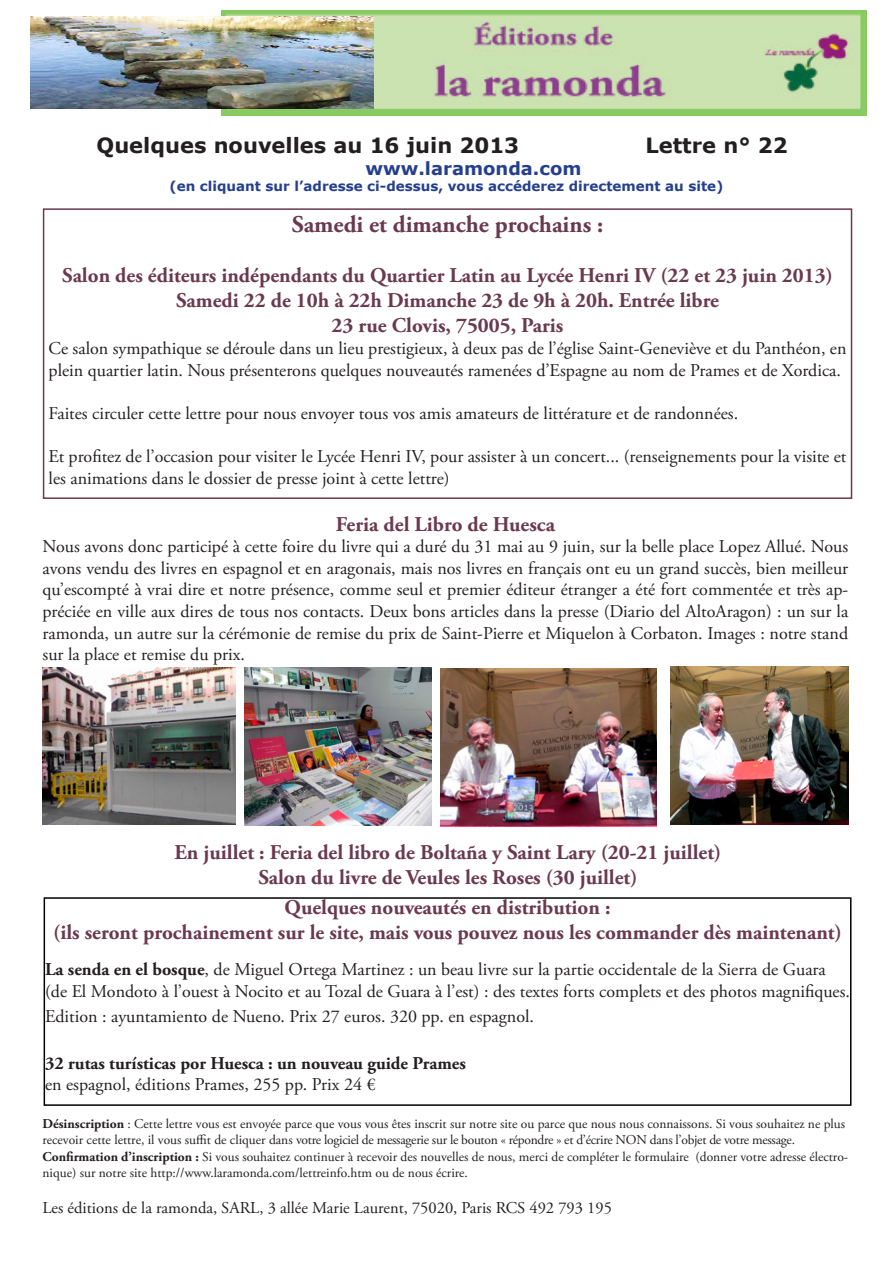
<style>
.page{position:relative;width:893px;height:1263px;background:#fff}
.page>*{position:absolute;margin:0;border:0;box-sizing:border-box;transform-origin:0 0}
.t1{font:700 24px "Adobe Garamond Pro";color:#6b394e}
.t2{font:700 21px/25.2px "Adobe Garamond Pro";color:#6b394e;text-align:center}
.t3{font:700 21px "Verdana";color:#231f20}
.t4{font:18px/21.6px "Adobe Garamond Pro";color:#231f20}
.t5{font:700 18px "Adobe Garamond Pro";color:#231f20}
.t6{font:700 18px "Verdana";color:#253f8e}
.t7{font:16.5px "Adobe Garamond Pro";color:#231f20}
.t8{font:13.5px/16.2px "Adobe Garamond Pro";color:#231f20}
.t9{font:700 13.5px "Verdana";color:#253f8e}
.s1{font-weight:700}
</style>
<div class="page">
<img style="left:222px;top:10px;width:644px;height:106px">
<img style="left:30px;top:17px;width:344px;height:91px">
<div style="left:44px;top:897px;width:807px;height:209px;border:2px solid #000"></div>
<div style="left:43px;top:208px;width:809px;height:291px;border:2px solid #6b394e"></div>
<img style="left:43px;top:668px;width:193px;height:156px">
<img style="left:245px;top:668px;width:187px;height:157px">
<img style="left:440px;top:668px;width:217px;height:158px">
<img style="left:670px;top:667px;width:178px;height:157px">
<p class="t3" style="left:97px;top:131px;width:424px">Quelques nouvelles au 16 juin 2013</p>
<p class="t3" style="left:645px;top:131px;width:144px">Lettre n° 22</p>
<p class="t6" style="left:366px;top:155px;width:217px">www.laramonda.com</p>
<p class="t9" style="left:169px;top:177px;width:556px">(en cliquant sur l’adresse ci-dessus, vous accéderez directement au site)</p>
<h1 class="t1" style="left:292px;top:210px;width:313px">Samedi et dimanche prochains :</h1>
<p class="t2" style="left:62px;top:263px;width:772px">Salon des éditeurs indépendants du Quartier Latin au Lycée Henri IV (22 et 23 juin 2013)<br>Samedi 22 de 10h à 22h Dimanche 23 de 9h à 20h. Entrée libre<br>23 rue Clovis, 75005, Paris</p>
<p class="t4" style="left:49px;top:338px;width:799px">Ce salon sympathique se déroule dans un lieu prestigieux, à deux pas de l’église Saint-Geneviève et du Panthéon, en plein quartier latin. Nous présenterons quelques nouveautés ramenées d’Espagne au nom de Prames et de Xordica.</p>
<p class="t4" style="left:49px;top:403px;width:691px">Faites circuler cette lettre pour nous envoyer tous vos amis amateurs de littérature et de randonnées.</p>
<p class="t4" style="left:49px;top:446px;width:799px">Et profitez de l’occasion pour visiter le Lycée Henri IV, pour assister à un concert... (renseignements pour la visite et les animations dans le dossier de presse joint à cette lettre)</p>
<p class="t2" style="left:336px;top:512px;width:221px">Feria del Libro de Huesca</p>
<p class="t4" style="left:43px;top:536px;width:807px;text-align:justify">Nous avons donc participé à cette foire du livre qui a duré du 31 mai au 9 juin, sur la belle place Lopez Allué. Nous avons vendu des livres en espagnol et en aragonais, mais nos livres en français ont eu un grand succès, bien meilleur qu’escompté à vrai dire et notre présence, comme seul et premier éditeur étranger a été fort commentée et très ap&shy;préciée en ville aux dires de tous nos contacts. Deux bons articles dans la presse (Diario del AltoAragon) : un sur la ramonda, un autre sur la cérémonie de remise du prix de Saint-Pierre et Miquelon à Corbaton. Images : notre stand sur la place et remise du prix.</p>
<p class="t2" style="left:175px;top:840px;width:548px">En juillet : Feria del libro de Boltaña y Saint Lary (20-21 juillet)<br>Salon du livre de Veules les Roses (30 juillet)</p>
<p class="t2" style="left:53px;top:895px;width:790px">Quelques nouveautés en distribution :<br>(ils seront prochainement sur le site, mais vous pouvez nous les commander dès maintenant)</p>
<p class="t4" style="left:45px;top:959px;width:806px"><span class="s1">La senda en el bosque</span>, de Miguel Ortega Martinez : un beau livre sur la partie occidentale de la Sierra de Guara (de El Mondoto à l’ouest à Nocito et au Tozal de Guara à l’est) : des textes forts complets et des photos magnifiques.</p>
<p class="t4" style="left:45px;top:1006px;width:490px">Edition : ayuntamiento de Nueno. Prix 27 euros. 320 pp. en espagnol.</p>
<p class="t5" style="left:45px;top:1053px;width:422px">32 rutas turísticas por Huesca : un nouveau guide Prames</p>
<p class="t4" style="left:45px;top:1074px;width:332px">en espagnol, éditions Prames, 255 pp. Prix 24 €</p>
<p class="t8" style="left:43px;top:1116px;width:807px"><span class="s1">Désinscription</span> : Cette lettre vous est envoyée parce que vous vous êtes inscrit sur notre site ou parce que nous nous connaissons. Si vous souhaitez ne plus recevoir cette lettre, il vous suffit de cliquer dans votre logiciel de messagerie sur le bouton « répondre » et d’écrire NON dans l’objet de votre message.<br><span class="s1">Confirmation d’inscription :</span> Si vous souhaitez continuer à recevoir des nouvelles de nous, merci de compléter le formulaire (donner votre adresse électro&shy;nique) sur notre site http://www.laramonda.com/lettreinfo.htm ou de nous écrire.</p>
<p class="t7" style="left:43px;top:1198px;width:571px">Les éditions de la ramonda, SARL, 3 allée Marie Laurent, 75020, Paris RCS 492 793 195</p>
</div>
